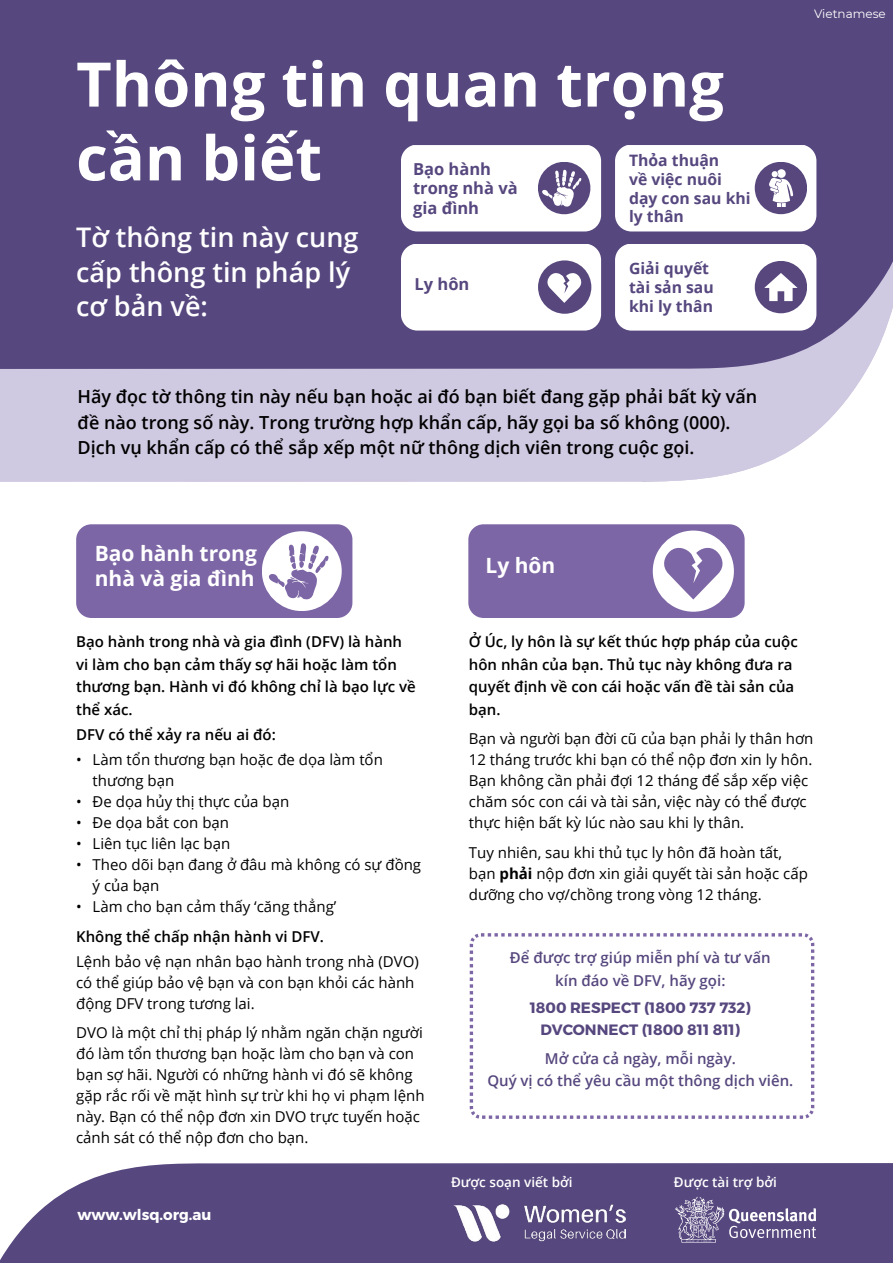
<style>
.page{position:relative;width:893px;height:1263px;background:#fff}
.page>*{position:absolute;margin:0;border:0;box-sizing:border-box;transform-origin:0 0}
.t1{font:700 61.5px/73.8px "Open Sans";color:#fff}
.t2{font:600 27px/34.5px "Open Sans";color:#fff}
.t3{font:700 21px/25.2px "Open Sans";color:#fff}
.t4{font:600 18px/25.5px "Open Sans";color:#000}
.t5{font:700 16.5px/19.8px "Open Sans";color:#56477e}
.t6{font:700 15.75px/18.9px "Open Sans";color:#56477e}
.t7{font:15px/21px "Open Sans";color:#000}
.t8{font:600 15px/22.5px "Open Sans";color:#000}
.t9{font:600 15px/22.5px "Open Sans";color:#56477e;text-align:center}
.t10{font:700 15px/22.5px "Montserrat";color:#56477e;text-align:center}
.t11{font:700 15px "Montserrat";color:#fff}
.t12{font:600 13.5px "Open Sans";color:#fff}
.t13{font:12px "Montserrat";color:#fff}
.s1{font-weight:700}
</style>
<div class="page">
<svg style="left:0;top:1163px;width:893px;height:100px;background:#615386"></svg>
<div style="left:0;top:0;width:893px;height:369px;background:#56477e"></div>
<svg style="left:675px;top:1197px;width:141px;height:46px;background:#786c98"></svg>
<svg style="left:468px;top:524px;width:277px;height:94px;background:#8f7bb2"></svg>
<svg style="left:76px;top:524px;width:276px;height:94px;background:#927eb4"></svg>
<svg style="left:401px;top:244px;width:200px;height:87px"></svg>
<svg style="left:401px;top:145px;width:200px;height:86px"></svg>
<svg style="left:615px;top:145px;width:201px;height:86px"></svg>
<svg style="left:615px;top:244px;width:201px;height:87px"></svg>
<svg style="left:470px;top:933px;width:344px;height:186px"></svg>
<img style="left:452px;top:1202px;width:174px;height:43px">
<h1 class="t1" style="left:76px;top:46px;width:649px">Thông tin quan trọng cần biết</h1>
<p class="t5" style="left:413px;top:158px;width:106px">Bạo hành trong nhà và gia đình</p>
<p class="t6" style="left:629px;top:150px;width:123px">Thỏa thuận<br>về việc nuôi dạy con sau khi ly thân</p>
<p class="t6" style="left:629px;top:259px;width:86px">Giải quyết tài sản sau khi ly thân</p>
<h2 class="t2" style="left:76px;top:219px;width:284px">Tờ thông tin này cung cấp thông tin pháp lý cơ bản về:</h2>
<p class="t5" style="left:415px;top:273px;width:56px">Ly hôn</p>
<p class="t4" style="left:78px;top:384px;width:681px">Hãy đọc tờ thông tin này nếu bạn hoặc ai đó bạn biết đang gặp phải bất kỳ vấn đề nào trong số này. Trong trường hợp khẩn cấp, hãy gọi ba số không (000).<br>Dịch vụ khẩn cấp có thể sắp xếp một nữ thông dịch viên trong cuộc gọi.</p>
<h3 class="t3" style="left:95px;top:540px;width:164px">Bạo hành trong nhà và gia đình</h3>
<h3 class="t3" style="left:485px;top:552px;width:71px">Ly hôn</h3>
<p class="t13" style="left:814px;top:5px;width:73px">Vietnamese</p>
<p class="t8" style="left:76px;top:630px;width:341px">Bạo hành trong nhà và gia đình (DFV) là hành vi làm cho bạn cảm thấy sợ hãi hoặc làm tổn thương bạn. Hành vi đó không chỉ là bạo lực về thể xác.</p>
<p class="t8" style="left:76px;top:723px;width:201px">DFV có thể xảy ra nếu ai đó:</p>
<p class="t7" style="left:93px;top:749px;width:292px;text-indent:-16px">• Làm tổn thương bạn hoặc đe dọa làm tổn thương bạn</p>
<p class="t7" style="left:76px;top:791px;width:215px">• Đe dọa hủy thị thực của bạn</p>
<p class="t7" style="left:76px;top:812px;width:154px">• Đe dọa bắt con bạn</p>
<p class="t7" style="left:76px;top:833px;width:156px">• Liên tục liên lạc bạn</p>
<p class="t7" style="left:93px;top:854px;width:330px;text-indent:-16px">• Theo dõi bạn đang ở đâu mà không có sự đồng ý của bạn</p>
<p class="t7" style="left:76px;top:896px;width:262px">• Làm cho bạn cảm thấy ‘căng thẳng’</p>
<p class="t8" style="left:76px;top:925px;width:249px">Không thể chấp nhận hành vi DFV.</p>
<p class="t7" style="left:76px;top:951px;width:344px">Lệnh bảo vệ nạn nhân bạo hành trong nhà (DVO) có thể giúp bảo vệ bạn và con bạn khỏi các hành động DFV trong tương lai.</p>
<p class="t7" style="left:76px;top:1022px;width:350px">DVO là một chỉ thị pháp lý nhằm ngăn chặn người đó làm tổn thương bạn hoặc làm cho bạn và con bạn sợ hãi. Người có những hành vi đó sẽ không gặp rắc rối về mặt hình sự trừ khi họ vi phạm lệnh này. Bạn có thể nộp đơn xin DVO trực tuyến hoặc cảnh sát có thể nộp đơn cho bạn.</p>
<p class="t11" style="left:77px;top:1206px;width:136px">www.wlsq.org.au</p>
<p class="t8" style="left:469px;top:630px;width:330px">Ở Úc, ly hôn là sự kết thúc hợp pháp của cuộc hôn nhân của bạn. Thủ tục này không đưa ra quyết định về con cái hoặc vấn đề tài sản của bạn.</p>
<p class="t7" style="left:469px;top:728px;width:346px">Bạn và người bạn đời cũ của bạn phải ly thân hơn 12 tháng trước khi bạn có thể nộp đơn xin ly hôn.<br>Bạn không cần phải đợi 12 tháng để sắp xếp việc chăm sóc con cái và tài sản, việc này có thể được thực hiện bất kỳ lúc nào sau khi ly thân.</p>
<p class="t7" style="left:469px;top:841px;width:340px">Tuy nhiên, sau khi thủ tục ly hôn đã hoàn tất, bạn <span class="s1">phải</span> nộp đơn xin giải quyết tài sản hoặc cấp dưỡng cho vợ/chồng trong vòng 12 tháng.</p>
<p class="t9" style="left:510px;top:946px;width:262px">Để được trợ giúp miễn phí và tư vấn kín đáo về DFV, hãy gọi:</p>
<p class="t10" style="left:530px;top:996px;width:223px">1800 RESPECT (1800 737 732)<br>DVCONNECT (1800 811 811)</p>
<p class="t9" style="left:487px;top:1046px;width:308px">Mở cửa cả ngày, mỗi ngày.<br>Quý vị có thể yêu cầu một thông dịch viên.</p>
<p class="t12" style="left:451px;top:1173px;width:123px">Được soạn viết bởi</p>
<p class="t12" style="left:674px;top:1173px;width:104px">Được tài trợ bởi</p>
</div>
